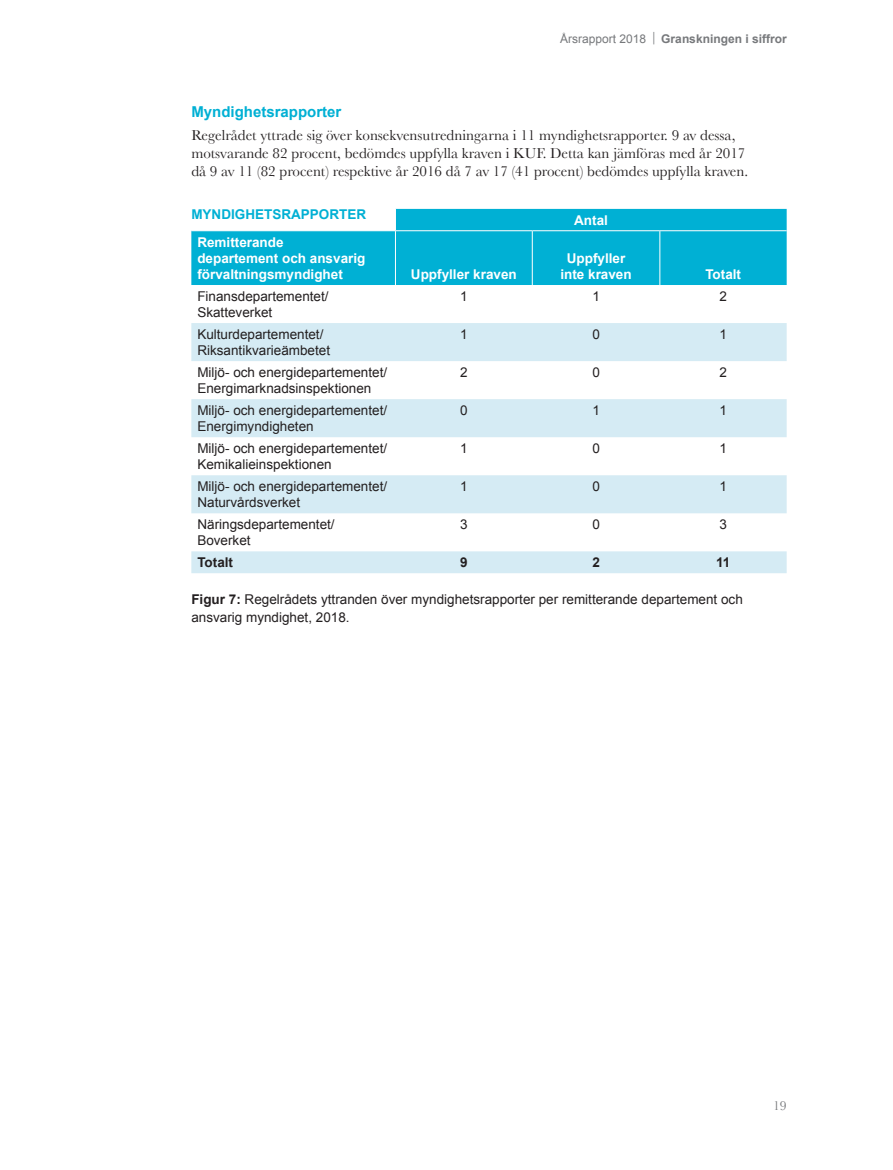
<style>
.page{position:relative;width:893px;height:1170px;background:#fff}
.page>*{position:absolute;margin:0;border:0;box-sizing:border-box;transform-origin:0 0}
.t1{font:15px/18px "Baskerville";color:#231f20}
.t2{font:700 15px "Arial";color:#00b0d4}
.Tabell{font:13.5px/16.2px "Arial";color:#231f20}
.t3{font:700 13.5px/16.2px "Arial";color:#fff}
.t4{font:700 13.5px "Arial";color:#00b0d4}
.Tabell-2{font:700 13.5px "Arial";color:#231f20}
.t5{font:13.5px "Baskerville";color:#76787b}
.t6{font:700 12px "Arial";color:#76787b}
.s1{font-weight:400}
.s2{font-family:"Baskerville";font-weight:400;font-size:13.5px}
.s3{font-weight:700}
</style>
<div class="page">
<svg style="left:191px;top:209px;width:596px;height:76px;background:#19b7d8"></svg>
<svg style="left:191px;top:323px;width:596px;height:250px;fill:#d5ebf4"></svg>
<svg style="left:395px;top:209px;width:1px;height:21px"></svg>
<hr style="left:395px;top:231px;width:1px;height:54px;background:#fff">
<hr style="left:395px;top:230px;width:137px;height:1px;background:#fff">
<hr style="left:532px;top:230px;width:128px;height:1px;background:#fff">
<hr style="left:660px;top:230px;width:127px;height:1px;background:#fff">
<hr style="left:532px;top:231px;width:1px;height:54px;background:#fff">
<hr style="left:659px;top:231px;width:1px;height:54px;background:#fff">
<hr style="left:191px;top:230px;width:204px;height:1px;background:#fff">
<p class="t6" style="left:560px;top:31px;width:228px"><span class="s1">Årsrapport 2018</span> <span class="s2">|</span> Granskningen i siffror</p>
<h3 class="t2" style="left:191px;top:102px;width:152px">Myndighetsrapporter</h3>
<p class="t1" style="left:191px;top:125px;width:558px">Regelrådet yttrade sig över konsekvensutredningarna i 11 myndighetsrapporter. 9 av dessa, motsvarande 82 procent, bedömdes uppfylla kraven i KUF. Detta kan jämföras med år 2017 då 9 av 11 (82 proce.nt) re.spe.ktive. år 2016 då 7 av 17 (41 proce.nt) be.dömde.s uppfylla krave.n.</p>
<p class="t4" style="left:191px;top:205px;width:176px">MYNDIGHETSRAPPORTER</p>
<p class="t3" style="left:574px;top:212px;width:35px">Antal</p>
<p class="t3" style="left:197px;top:234px;width:170px">Remitterande departement och ansvarig förvaltningsmyndighet</p>
<p class="t3" style="left:560px;top:250px;width:73px;text-align:center">Uppfyller inte kraven</p>
<p class="t3" style="left:411px;top:266px;width:107px">Uppfyller kraven</p>
<p class="t3" style="left:705px;top:266px;width:37px">Totalt</p>
<p class="Tabell" style="left:197px;top:288px;width:133px">Finansdepartementet/<br>Skatteverket</p>
<p class="Tabell" style="left:460px;top:288px;width:9px">1</p>
<p class="Tabell" style="left:592px;top:288px;width:9px">1</p>
<p class="Tabell" style="left:719px;top:288px;width:9px">2</p>
<p class="Tabell" style="left:197px;top:326px;width:134px">Kulturdepartementet/<br>Riksantikvarieämbetet</p>
<p class="Tabell" style="left:460px;top:326px;width:9px">1</p>
<p class="Tabell" style="left:592px;top:326px;width:9px">0</p>
<p class="Tabell" style="left:719px;top:326px;width:9px">1</p>
<p class="Tabell" style="left:197px;top:364px;width:191px">Miljö- och energidepartementet/<br>Energimarknadsinspektionen</p>
<p class="Tabell" style="left:460px;top:364px;width:9px">2</p>
<p class="Tabell" style="left:592px;top:364px;width:9px">0</p>
<p class="Tabell" style="left:719px;top:364px;width:9px">2</p>
<p class="Tabell" style="left:197px;top:402px;width:191px">Miljö- och energidepartementet/<br>Energimyndigheten</p>
<p class="Tabell" style="left:460px;top:402px;width:9px">0</p>
<p class="Tabell" style="left:592px;top:402px;width:9px">1</p>
<p class="Tabell" style="left:719px;top:402px;width:9px">1</p>
<p class="Tabell" style="left:197px;top:440px;width:191px">Miljö- och energidepartementet/<br>Kemikalieinspektionen</p>
<p class="Tabell" style="left:460px;top:440px;width:9px">1</p>
<p class="Tabell" style="left:592px;top:440px;width:9px">0</p>
<p class="Tabell" style="left:720px;top:440px;width:9px">1</p>
<p class="Tabell" style="left:197px;top:478px;width:191px">Miljö- och energidepartementet/<br>Naturvårdsverket</p>
<p class="Tabell" style="left:460px;top:478px;width:9px">1</p>
<p class="Tabell" style="left:592px;top:478px;width:9px">0</p>
<p class="Tabell" style="left:720px;top:478px;width:9px">1</p>
<p class="Tabell" style="left:197px;top:516px;width:139px">Näringsdepartementet/<br>Boverket</p>
<p class="Tabell" style="left:460px;top:516px;width:9px">3</p>
<p class="Tabell" style="left:592px;top:516px;width:9px">0</p>
<p class="Tabell" style="left:719px;top:516px;width:9px">3</p>
<p class="Tabell-2" style="left:197px;top:553px;width:37px">Totalt</p>
<p class="Tabell-2" style="left:460px;top:553px;width:9px">9</p>
<p class="Tabell-2" style="left:592px;top:553px;width:9px">2</p>
<p class="Tabell-2" style="left:716px;top:553px;width:16px">11</p>
<p class="Tabell" style="left:191px;top:590px;width:553px;line-height:18px"><span class="s3">Figur 7:</span> Regelrådets yttranden över myndighetsrapporter per remitterande departement och ansvarig myndighet, 2018.</p>
<p class="t5" style="left:773px;top:1097px;width:15px">19</p>
</div>
